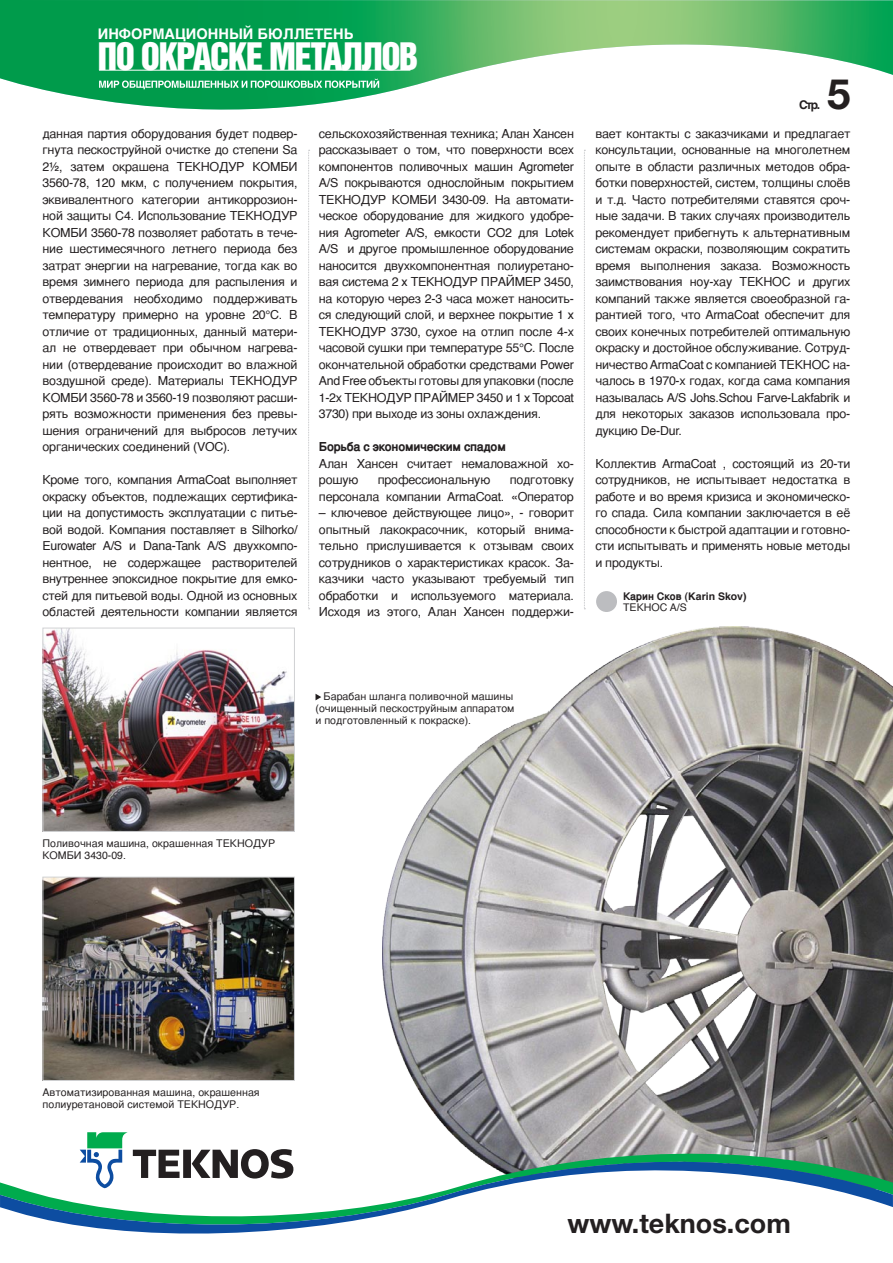
<style>
.page{position:relative;width:893px;height:1263px;background:#fff}
.page>*{position:absolute;margin:0;border:0;box-sizing:border-box;transform-origin:0 0}
.t1{font:700 42px "Helvetica Neue";color:#231f20}
.t2{font:34.65px "Helvetica Inserat Cyr Upright";letter-spacing:-.04em;color:#fff}
.t3{font:700 27px "Helvetica Neue";color:#231f20}
.t4{font:700 14.7px "Helvetica Cyr";color:#fff}
.t5{font:12.3px/16.5px "Helvetica";letter-spacing:-.02em;color:#231f20;text-align:justify}
.t6{font:700 12.3px "Helvetica";letter-spacing:-.02em;color:#231f20}
.t7{font:700 12px "Helvetica Cyr";color:#231f20}
.t8{font:10.5px/12px "Helvetica";color:#231f20}
.t9{font:700 10.5px "Helvetica";color:#231f20}
</style>
<div class="page">
<img style="left:383px;top:626px;width:510px;height:516px">
<img style="left:0;top:0;width:893px;height:110px">
<svg style="left:87px;top:1132px;width:41px;height:10px"></svg>
<svg style="left:79px;top:1142px;width:814px;height:8px"></svg>
<svg style="left:0;top:1150px;width:893px;height:84px"></svg>
<div style="left:596px;top:591px;width:21px;height:21px;background:#bcbdc0;border-radius:50%"></div>
<svg style="left:308px;top:150px;width:2px;height:459px"></svg>
<svg style="left:584px;top:150px;width:1px;height:459px"></svg>
<img style="left:45px;top:630px;width:248px;height:200px">
<div style="left:43px;top:628px;width:252px;height:204px;border:1px solid #d1d2d4"></div>
<img style="left:45px;top:879px;width:248px;height:200px">
<div style="left:43px;top:877px;width:252px;height:204px;border:1px solid #d1d2d4"></div>
<svg style="left:315px;top:694px;width:6px;height:6px"></svg>
<hr style="left:99px;top:70px;width:311px;height:1px;background:#fff">
<svg style="left:99px;top:79px;width:280px;height:10px;background:#5cc08d"></svg>
<p class="t4" style="left:98px;top:26px;width:257px">ИНФОРМАЦИОННЫЙ БЮЛЛЕТЕНЬ</p>
<h2 class="t2" style="left:98px;top:36px;width:322px">ПО ОКРАСКЕ МЕТАЛЛОВ</h2>
<p class="t5" style="left:43px;top:125px;width:257px">данная партия оборудования будет подвер&shy;гнута пескоструйной очистке до степени Sа 2½, затем окрашена ТЕКНОДУР КОМБИ 3560-78, 120 мкм, с получением покрытия, эквивалентного категории антикоррозион&shy;ной защиты С4. Использование ТЕКНОДУР КОМБИ 3560-78 позволяет работать в тече&shy;ние шестимесячного летнего периода без затрат энергии на нагревание, тогда как во время зимнего периода для распыления и отвердевания необходимо поддерживать температуру примерно на уровне 20°C. В отличие от традиционных, данный матери&shy;ал не отвердевает при обычном нагрева&shy;нии (отвердевание происходит во влажной воздушной среде). Материалы ТЕКНОДУР КОМБИ 3560-78 и 3560-19 позволяют расши&shy;рять возможности применения без превы&shy;шения ограничений для выбросов летучих органических соединений (VOC).</p>
<p class="t5" style="left:43px;top:471px;width:257px">Кроме того, компания ArmaCoat выполняет окраску объектов, подлежащих сертифика&shy;ции на допустимость эксплуатации с питье&shy;вой водой. Компания поставляет в Silhorko/ Eurowater A/S и Dana-Tank A/S двухкомпо&shy;нентное, не содержащее растворителей внутреннее эпоксидное покрытие для емко&shy;стей для питьевой воды. Одной из основных областей деятельности компании является</p>
<p class="t5" style="left:319px;top:125px;width:257px">сельскохозяйственная техника; Алан Хансен рассказывает о том, что поверхности всех компонентов поливочных машин Agrometer A/S покрываются однослойным покрытием ТЕКНОДУР КОМБИ 3430-09. На автомати&shy;ческое оборудование для жидкого удобре&shy;ния Agrometer A/S, емкости CO2 для Lotek A/S и другое промышленное оборудование наносится двухкомпонентная полиуретано&shy;вая система 2 x ТЕКНОДУР ПРАЙМЕР 3450, на которую через 2-3 часа может наносить&shy;ся следующий слой, и верхнее покрытие 1 x ТЕКНОДУР 3730, сухое на отлип после 4-х часовой сушки при температуре 55°C. После окончательной обработки средствами Power And Free объекты готовы для упаковки (после 1-2х ТЕКНОДУР ПРАЙМЕР 3450 и 1 x Topcoat 3730) при выходе из зоны охлаждения.</p>
<p class="t6" style="left:319px;top:436px;width:189px">Борьба с экономическим спадом</p>
<p class="t5" style="left:319px;top:455px;width:257px">Алан Хансен считает немаловажной хо&shy;рошую</p>
<p class="t5" style="left:378px;top:471px;width:114px">профессиональную</p>
<p class="t5" style="left:319px;top:471px;width:257px;text-align:right">подготовку<br>персонала компании ArmaCoat. «Оператор</p>
<p class="t5" style="left:319px;top:504px;width:257px">– ключевое действующее лицо», - говорит опытный лакокрасочник, который внима&shy;тельно прислушивается к отзывам своих сотрудников о характеристиках красок. За&shy;казчики часто указывают требуемый тип обработки и используемого материала.<br>Исходя из этого, Алан Хансен поддержи-</p>
<p class="t7" style="left:799px;top:98px;width:23px">Стр.</p>
<h1 class="t1" style="left:827px;top:68px;width:25px">5</h1>
<p class="t5" style="left:595px;top:125px;width:257px">вает контакты с заказчиками и предлагает консультации, основанные на многолетнем опыте в области различных методов обра&shy;ботки поверхностей, систем, толщины слоёв и т.д. Часто потребителями ставятся сроч&shy;ные задачи. В таких случаях производитель рекомендует прибегнуть к альтернативным системам окраски, позволяющим сократить время выполнения заказа. Возможность заимствования ноу-хау ТЕКНОС и других компаний также является своеобразной га&shy;рантией того, что ArmaCoat обеспечит для своих конечных потребителей оптимальную окраску и достойное обслуживание. Сотруд&shy;ничество ArmaCoat с компанией ТЕКНОС на&shy;чалось в 1970-х годах, когда сама компания называлась A/S Johs.Schou Farve-Lakfabrik и для некоторых заказов использовала про&shy;дукцию De-Dur.</p>
<p class="t5" style="left:595px;top:455px;width:257px">Коллектив ArmaCoat , состоящий из 20-ти сотрудников, не испытывает недостатка в работе и во время кризиса и экономическо&shy;го спада. Сила компании заключается в её способности к быстрой адаптации и готовно&shy;сти испытывать и применять новые методы и продукты.</p>
<p class="t9" style="left:623px;top:586px;width:125px">Карин Сков (Karin Skov)</p>
<p class="t8" style="left:623px;top:601px;width:65px">TЕКНОС A/S</p>
<p class="t8" style="left:315px;top:690px;width:201px;text-indent:8px">Барабан шланга поливочной машины (очищенный пескоструйным аппаратом и подготовленный к покраске).</p>
<p class="t8" style="left:43px;top:837px;width:234px">Поливочная машина, окрашенная ТЕКНОДУР<br>КОМБИ 3430-09.</p>
<p class="t8" style="left:43px;top:1086px;width:219px">Автоматизированная машина, окрашенная полиуретановой системой ТЕКНОДУР.</p>
<h3 class="t3" style="left:567px;top:1207px;width:225px">www.teknos.com</h3>
</div>
